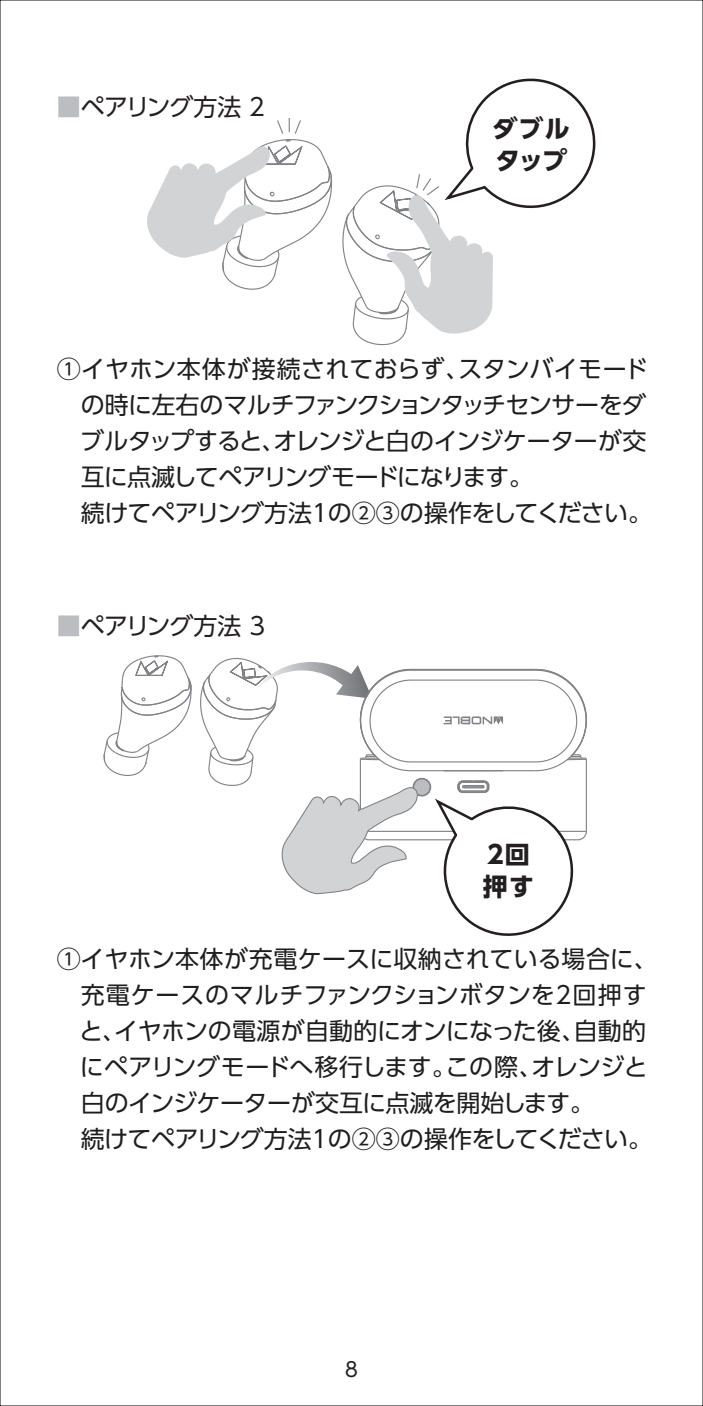
<style>
.page{position:relative;width:703px;height:1406px;background:#fff}
.page>*{position:absolute;margin:0;border:0;box-sizing:border-box;transform-origin:0 0}
.t1{font:700 24.8px/32px "UD Shin Go Pro";letter-spacing:.04em;color:#231f20}
.t2{font:24px "UD Shin Go Pro";letter-spacing:-.015em;color:#1e1e1f}
.t3{font:24px "UD Shin Go Pro";letter-spacing:.005em;color:#1e1e1f}
.t4{font:24px "UD Shin Go Pro";letter-spacing:-.035em;color:#1e1e1f}
.t5{font:24px "UD Shin Go Pro";letter-spacing:.025em;color:#1e1e1f}
.t6{font:24px "UD Shin Go Pro";letter-spacing:-.05em;color:#1e1e1f}
.t7{font:24px "UD Shin Go Pro";letter-spacing:-.035em;color:#231f20}
.t8{font:20px "UD Shin Go Pro";color:#231f20}
.s1{color:#bcbdc0}
</style>
<div class="page">
<svg style="left:103px;top:655px;width:89px;height:121px"></svg>
<svg style="left:147px;top:118px;width:186px;height:172px"></svg>
<svg style="left:342px;top:78px;width:254px;height:268px"></svg>
<svg style="left:200px;top:658px;width:387px;height:278px"></svg>
<p class="t7" style="left:57px;top:88px;width:214px"><span class="s1">■</span>ペアリング方法 ２</p>
<p class="t1" style="left:493px;top:112px;width:78px">ダブルタップ</p>
<p class="t3" style="left:57px;top:349px;width:593px">①イヤホン本体が接続されておらず、スタンバイモード</p>
<p class="t4" style="left:81px;top:385px;width:567px">の時に左右のマルチファンクションタッチセンサーをダ</p>
<p class="t2" style="left:80px;top:421px;width:568px">ブルタップすると、オレンジと白のインジケーターが交</p>
<p class="t6" style="left:81px;top:457px;width:454px">互に点滅してペアリングモードになります。</p>
<p class="t2" style="left:57px;top:493px;width:597px">　続けてペアリング方法1の②③の操作をしてください。</p>
<p class="t7" style="left:57px;top:606px;width:210px"><span class="s1">■</span>ペアリング方法 3</p>
<p class="t1" style="left:483px;top:838px;width:53px">2回押す</p>
<p class="t2" style="left:57px;top:939px;width:603px">①イヤホン本体が充電ケースに収納されている場合に、</p>
<p class="t5" style="left:81px;top:975px;width:568px">充電ケースのマルチファンクションボタンを2回押す</p>
<p class="t2" style="left:79px;top:1011px;width:568px">と、イヤホンの電源が自動的にオンになった後、自動的</p>
<p class="t2" style="left:80px;top:1047px;width:569px">にペアリングモードへ移行します。この際、オレンジと</p>
<p class="t2" style="left:81px;top:1083px;width:515px">白のインジケーターが交互に点滅を開始します。</p>
<p class="t2" style="left:57px;top:1119px;width:597px">　続けてペアリング方法1の②③の操作をしてください。</p>
<p class="t8" style="left:342px;top:1354px;width:21px">８</p>
</div>
